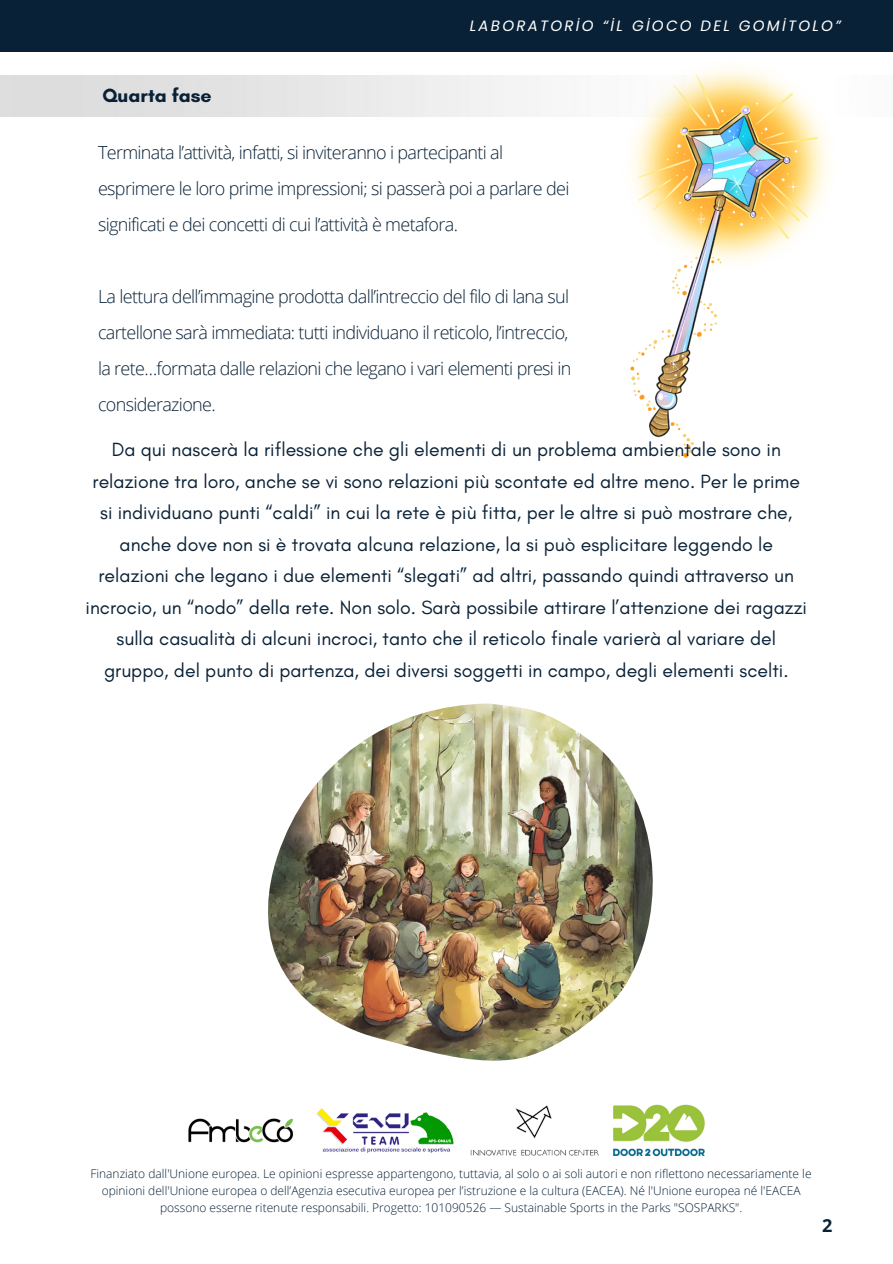
<style>
.page{position:relative;width:893px;height:1264px;background:#fff}
.page>*{position:absolute;margin:0;border:0;box-sizing:border-box;transform-origin:0 0}
.t1{font:19.5px/31.5px "Glacial Indifference";color:#092136;text-align:center}
.t2{font:700 19.5px "Glacial Indifference";color:#092136}
.t3{font:300 18px/36px "Open Sans";letter-spacing:-.035em;color:#092136}
.t4{font:700 18px "Open Sans";color:#092136}
.t5{font:italic 15px "Poppins";letter-spacing:.15em;color:#fff}
.t6{font:300 12px/17px "Open Sans";color:#092136;text-align:center}
</style>
<div class="page">
<img style="left:615px;top:51px;width:226px;height:406px">
<img style="left:268px;top:703px;width:384px;height:358px">
<div style="left:0;top:0;width:892px;height:51px;background:#092136"></div>
<img style="left:188px;top:1104px;width:517px;height:53px">
<p class="t2" style="left:102px;top:84px;width:111px">Quarta fase</p>
<p class="t5" style="left:470px;top:15px;width:372px">LABORATORİO “İL GİOCO DEL GOMİTOLO”</p>
<p class="t3" style="left:98px;top:134px;width:473px">Terminata l’attività, infatti, si inviteranno i partecipanti al esprimere le loro prime impressioni; si passerà poi a parlare dei significati e dei concetti di cui l’attività è metafora.</p>
<p class="t3" style="left:98px;top:278px;width:475px">La lettura dell’immagine prodotta dall’intreccio del filo di lana sul cartellone sarà immediata: tutti individuano il reticolo, l’intreccio, la rete…formata dalle relazioni che legano i vari elementi presi in considerazione.</p>
<p class="t1" style="left:86px;top:433px;width:723px">Da qui nascerà la riflessione che gli elementi di un problema ambientale sono in relazione tra loro, anche se vi sono relazioni più scontate ed altre meno. Per le prime si individuano punti “caldi” in cui la rete è più fitta, per le altre si può mostrare che, anche dove non si è trovata alcuna relazione, la si può esplicitare leggendo le relazioni che legano i due elementi “slegati” ad altri, passando quindi attraverso un incrocio, un “nodo” della rete. Non solo. Sarà possibile attirare l’attenzione dei ragazzi sulla casualità di alcuni incroci, tanto che il reticolo finale varierà al variare del gruppo, del punto di partenza, dei diversi soggetti in campo, degli elementi scelti.</p>
<p class="t6" style="left:90px;top:1164px;width:722px">Finanziato dall'Unione europea. Le opinioni espresse appartengono, tuttavia, al solo o ai soli autori e non riflettono necessariamente le opinioni dell'Unione europea o dell’Agenzia esecutiva europea per l’istruzione e la cultura (EACEA). Né l'Unione europea né l'EACEA possono esserne ritenute responsabili. Progetto: 101090526 — Sustainable Sports in the Parks "SOSPARKS".</p>
<p class="t4" style="left:822px;top:1212px;width:12px">2</p>
</div>
